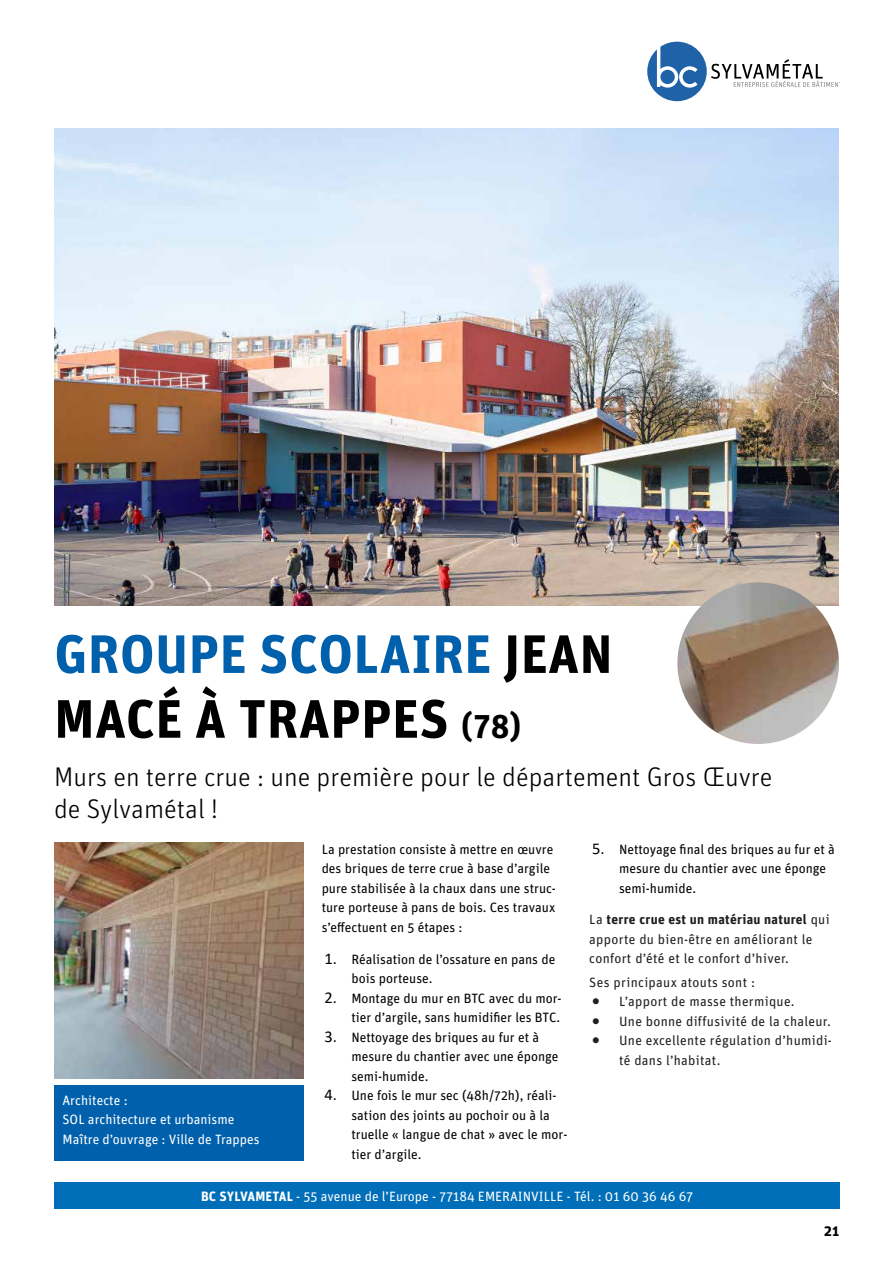
<style>
.page{position:relative;width:893px;height:1263px;background:#fff}
.page>*{position:absolute;margin:0;border:0;box-sizing:border-box;transform-origin:0 0}
.t1{font:700 54px/64.8px "Unit Pro";letter-spacing:.01em;color:#000}
.t2{font:300 27px/32.4px "Unit Pro";color:#000}
.t3{font:700 15px "Unit Pro";color:#000}
.t4{font:13.5px/19.5px "Unit Pro";color:#000}
.t5{font:13.5px/19.5px "Unit Pro";letter-spacing:.02em;color:#1f1f23}
.t6{font:13.5px/19.5px "Unit Pro";color:#fff}
.s1{color:#0060ac}
.s2{font-size:33px}
.s3{font-family:"Calibri";font-size:16.5px}
.s4{font-weight:700}
</style>
<div class="page">
<svg style="left:648px;top:42px;width:192px;height:59px"></svg>
<div style="left:54px;top:1182px;width:786px;height:27px;background:#006eb8"></div>
<img style="left:54px;top:129px;width:785px;height:477px">
<img style="left:54px;top:843px;width:250px;height:235px">
<div style="left:54px;top:1085px;width:250px;height:76px;background:#0060ac"></div>
<img style="left:677px;top:582px;width:162px;height:162px;border-radius:81px">
<h1 class="t1" style="left:54px;top:618px;width:560px"><span class="s1">GROUPE SCOLAIRE</span> JEAN<br>MACÉ À TRAPPES <span class="s2">(78)</span></h1>
<h2 class="t2" style="left:54px;top:759px;width:720px">Murs en terre crue : une première pour le département Gros Œuvre de Sylvamétal !</h2>
<p class="t6" style="left:63px;top:1089px;width:199px">Architecte :<br>SOL architecture et urbanisme<br>Maître d’ouvrage : Ville de Trappes</p>
<p class="t4" style="left:322px;top:838px;width:236px">La prestation consiste à mettre en œuvre des briques de terre crue à base d’argile pure stabilisée à la chaux dans une struc&shy;ture porteuse à pans de bois. Ces travaux s’effectuent en 5 étapes :</p>
<p class="t4" style="left:351px;top:949px;width:205px;text-indent:-27px"><span class="s3">1.</span> Réalisation de l’ossature en pans de bois porteuse.</p>
<p class="t4" style="left:324px;top:988px;width:239px;text-align:right"><span class="s3">2.</span> Montage du mur en BTC avec du mor&shy;tier d’argile, sans humidifier les BTC.</p>
<p class="t4" style="left:351px;top:1027px;width:209px;text-indent:-27px"><span class="s3">3.</span> Nettoyage des briques au fur et à mesure du chantier avec une éponge semi-humide.</p>
<p class="t4" style="left:351px;top:1085px;width:217px;text-indent:-27px"><span class="s3">4.</span> Une fois le mur sec (48h/72h), réali&shy;sation des joints au pochoir ou à la truelle « langue de chat » avec le mor&shy;tier d’argile.</p>
<p class="t4" style="left:619px;top:838px;width:217px;text-indent:-27px"><span class="s3">5.</span> Nettoyage final des briques au fur et à mesure du chantier avec une éponge semi-humide.</p>
<p class="t5" style="left:589px;top:909px;width:242px">La <span class="s4">terre crue est un matériau naturel</span> qui apporte du bien-être en améliorant le confort d’été et le confort d’hiver.</p>
<p class="t5" style="left:589px;top:972px;width:167px">Ses principaux atouts sont :</p>
<p class="t5" style="left:592px;top:991px;width:204px">• L’apport de masse thermique.</p>
<p class="t5" style="left:592px;top:1011px;width:240px">• Une bonne diffusivité de la chaleur.</p>
<p class="t5" style="left:619px;top:1030px;width:214px;text-indent:-27px">• Une excellente régulation d’humidi&shy;té dans l’habitat.</p>
<p class="t6" style="left:201px;top:1186px;width:494px"><span class="s4">BC SYLVAMETAL</span> - 55 avenue de l’Europe - 77184 EMERAINVILLE - Tél. : 01 60 36 46 67</p>
<p class="t3" style="left:824px;top:1219px;width:16px">21</p>
</div>
